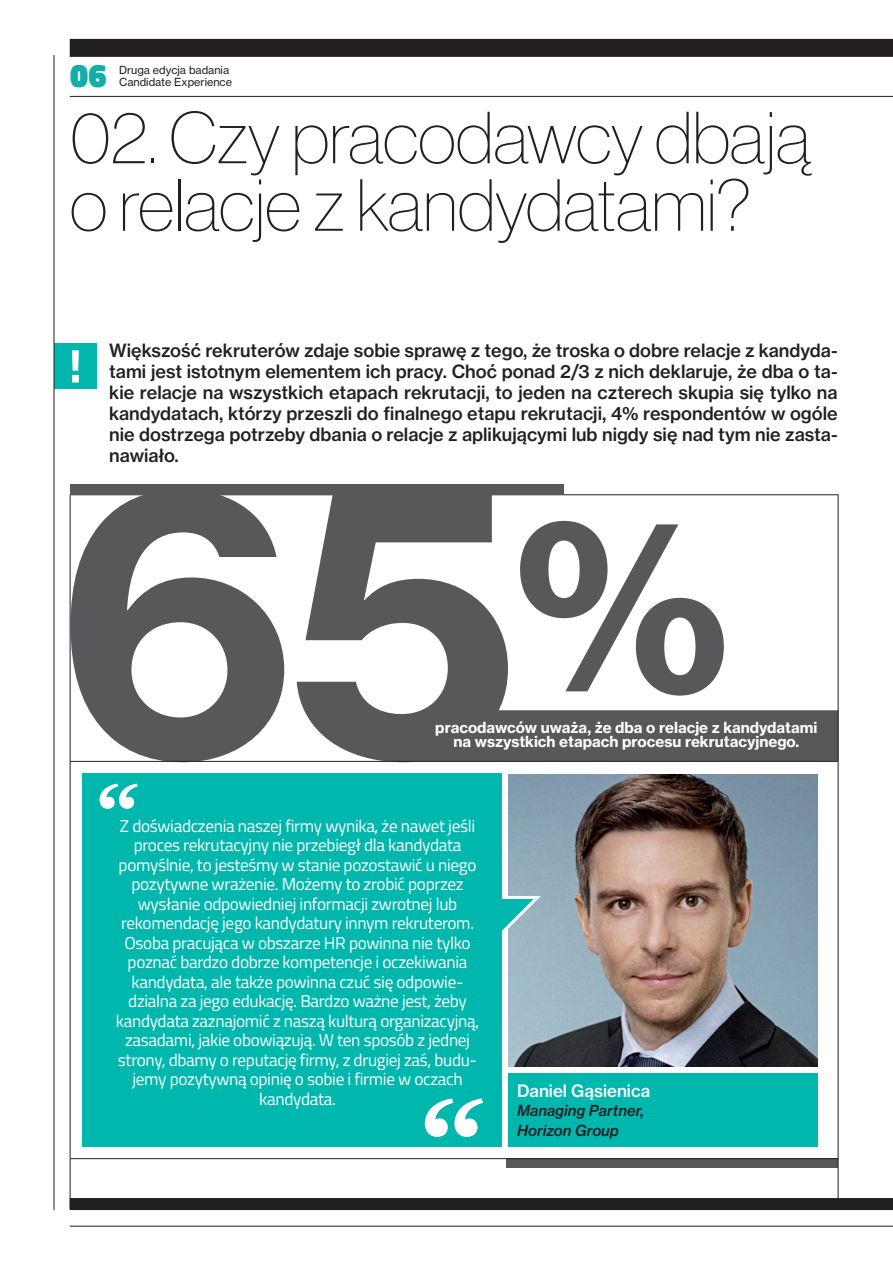
<style>
.page{position:relative;width:893px;height:1263px;background:#fff}
.page>*{position:absolute;margin:0;border:0;box-sizing:border-box;transform-origin:0 0}
.t1{font:366.3px "N Haas Grotesk TX Pro 75 Bd";color:#57585a}
.t2{font:234.45px "N Haas Grotesk TX Pro 75 Bd";color:#57585a}
.t3{font:72px/67.5px "N Haas Grotesk DS Pro 25 Th";color:#231f20}
.t4{font:900 32.85px "Titillium Web";color:#13aea9}
.t5{font:18px/21px "N Haas Grotesk TX Pro 65 Md";color:#231f20;text-align:justify}
.t6{font:17.25px/19.5px "Titillium Web";letter-spacing:-.02em;color:#fff;text-align:center}
.t7{font:16.8px "N Haas Grotesk TX Pro 65 Md";color:#fff}
.t8{font:15px/14.9px "N Haas Grotesk TX Pro 75 Bd";color:#fff;text-align:center}
.t9{font:15px/19.5px "N Haas Grotesk TX Pro 66 Md It";color:#231f20}
.t10{font:10.95px "N Haas Grotesk TX Pro 55 Rg";color:#231f20}
.s1{font-size:367.5px}
</style>
<div class="page">
<div style="left:54px;top:343px;width:42px;height:45px;background:#00b7ae"></div>
<svg style="left:72px;top:350px;width:7px;height:32px"></svg>
<div style="left:506px;top:1158px;width:332px;height:9px;background:#57585a"></div>
<div style="left:70px;top:484px;width:494px;height:10px;background:#57585a"></div>
<hr style="left:54px;top:55px;width:1px;height:1155px;background:#231f20">
<hr style="left:70px;top:96px;width:823px;height:1px;background:#231f20">
<hr style="left:70px;top:1226px;width:823px;height:1px;background:#231f20">
<div style="left:70px;top:1198px;width:823px;height:12px;background:#231f20"></div>
<div style="left:70px;top:39px;width:823px;height:18px;background:#231f20"></div>
<hr style="left:70px;top:494px;width:768px;height:1px;background:#231f20">
<svg style="left:417px;top:710px;width:421px;height:51px;background:#606163"></svg>
<div style="left:509px;top:1073px;width:309px;height:74px;background:#00b7ae"></div>
<img style="left:509px;top:775px;width:309px;height:292px">
<svg style="left:502px;top:894px;width:43px;height:54px;background:#89c0c7"></svg>
<div style="left:82px;top:774px;width:420px;height:373px;background:#00b7ae"></div>
<svg style="left:425px;top:1098px;width:58px;height:39px"></svg>
<svg style="left:100px;top:784px;width:38px;height:25px"></svg>
<hr style="left:70px;top:495px;width:1px;height:713px;background:#231f20">
<hr style="left:838px;top:495px;width:1px;height:703px;background:#231f20">
<hr style="left:70px;top:1158px;width:768px;height:1px;background:#231f20">
<hr style="left:70px;top:761px;width:768px;height:1px;background:#231f20">
<p class="t4" style="left:70px;top:52px;width:38px">06</p>
<p class="t3" style="left:70px;top:104px;width:743px">02. Czy pracodawcy dbają o relacje z kandydatami?</p>
<p class="t10" style="left:119px;top:63px;width:112px">Druga edycja badania</p>
<p class="t10" style="left:119px;top:75px;width:115px">Candidate Experience</p>
<p class="t5" style="left:109px;top:340px;width:730px">Większość rekruterów zdaje sobie sprawę z tego, że troska o dobre relacje z kandyda&shy;tami jest istotnym elementem ich pracy. Choć ponad 2/3 z nich deklaruje, że dba o ta&shy;kie relacje na wszystkich etapach rekrutacji, to jeden na czterech skupia się tylko na kandydatach, którzy przeszli do finalnego etapu rekrutacji, 4% respondentów w ogóle nie dostrzega potrzeby dbania o relacje z aplikującymi lub nigdy się nad tym nie zasta&shy;nawiało.</p>
<p class="t1" style="left:57px;top:391px;width:465px">6<span class="s1">5</span></p>
<p class="t2" style="left:513px;top:458px;width:220px">%</p>
<p class="t8" style="left:435px;top:720px;width:384px">pracodawców uważa, że dba o relacje z kandydatami na wszystkich etapach procesu rekrutacyjnego.</p>
<p class="t6" style="left:116px;top:815px;width:365px">Z doświadczenia naszej firmy wynika, że nawet jeśli proces rekrutacyjny nie przebiegł dla kandydata pomyślnie, to jesteśmy w stanie pozostawić u niego pozytywne wrażenie. Możemy to zrobić poprzez wysłanie odpowiedniej informacji zwrotnej lub rekomendację jego kandydatury innym rekruterom.<br>Osoba pracująca w obszarze HR powinna nie tylko poznać bardzo dobrze kompetencje i oczekiwania kandydata, ale także powinna czuć się odpowie&shy;dzialna za jego edukację. Bardzo ważne jest, żeby kandydata zaznajomić z naszą kulturą organizacyjną, zasadami, jakie obowiązują. W ten sposób z jednej strony, dbamy o reputację firmy, z drugiej zaś, budu&shy;jemy pozytywną opinię o sobie i firmie w oczach</p>
<p class="t6" style="left:259px;top:1088px;width:78px">kandydata.</p>
<p class="t7" style="left:517px;top:1080px;width:135px">Daniel Gąsienica</p>
<p class="t9" style="left:517px;top:1101px;width:129px">Managing Partner,<br>Horizon Group</p>
</div>
